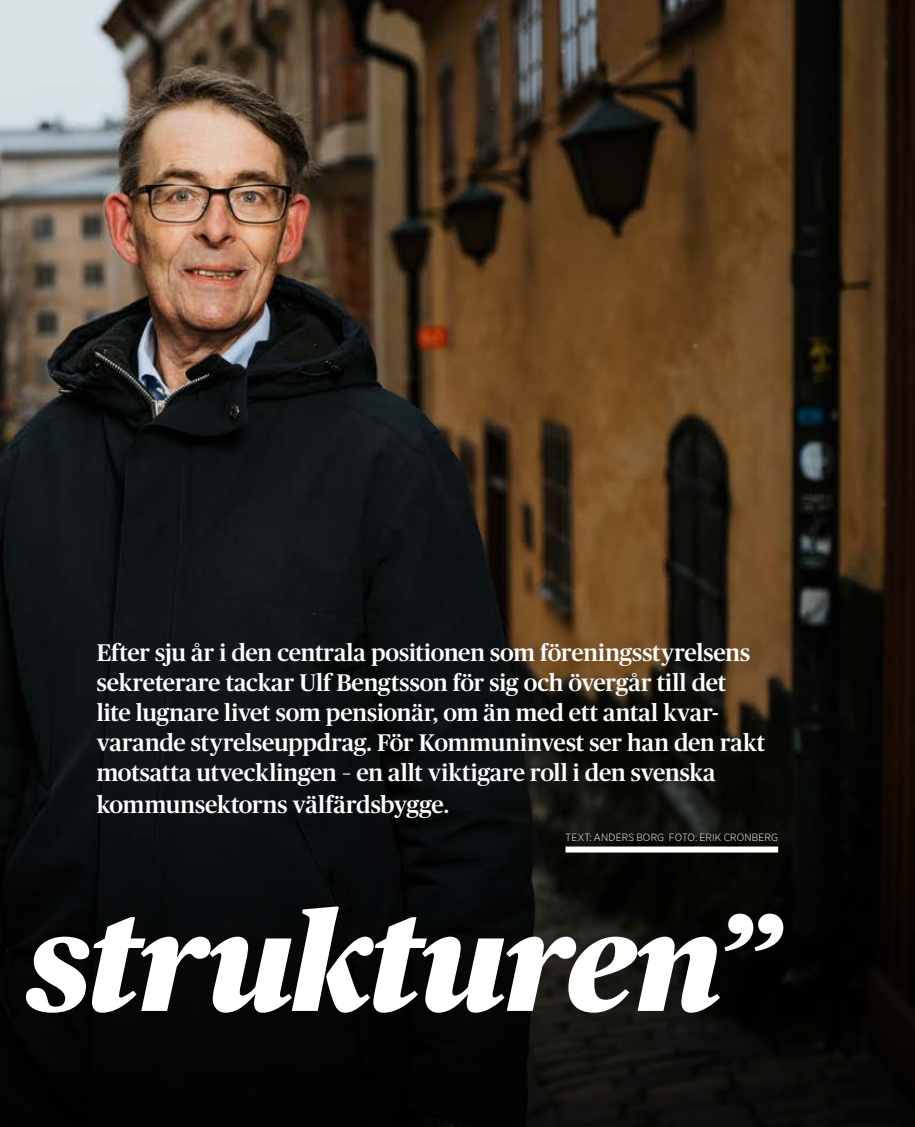
<style>
.page{position:relative;width:915px;height:1127px;background:#fff}
.page>*{position:absolute;margin:0;border:0;box-sizing:border-box;transform-origin:0 0}
.t1{font:italic 900 138px "Publico Headline";letter-spacing:-.01em;color:#fff}
.t2{font:500 24px/30.3px "Publico Headline";letter-spacing:-.005em;color:#fff}
.t3{font:300 10.5px "Gotham Narrow";letter-spacing:.015em;color:#fff}
</style>
<div class="page">
<img style="left:0;top:0;width:914px;height:772px">
<svg style="left:0;top:772px;width:914px;height:355px;background:#080908"></svg>
<div style="left:565px;top:846px;width:212px;height:6px;background:#fff"></div>
<p class="t2" style="left:97px;top:636px;width:669px">Efter sju år i den centrala positionen som föreningsstyrelsens sekreterare tackar Ulf Bengtsson för sig och övergår till det lite lugnare livet som pensionär, om än med ett antal kvar&shy;varande styrelseuppdrag. För Kommuninvest ser han den rakt motsatta utvecklingen – en allt viktigare roll i den svenska kommunsektorns välfärdsbygge.</p>
<p class="t3" style="left:565px;top:831px;width:214px">TEXT: ANDERS BORG FOTO: ERIK CRONBERG</p>
<h1 class="t1" style="left:28px;top:862px;width:751px">strukturen”</h1>
</div>
